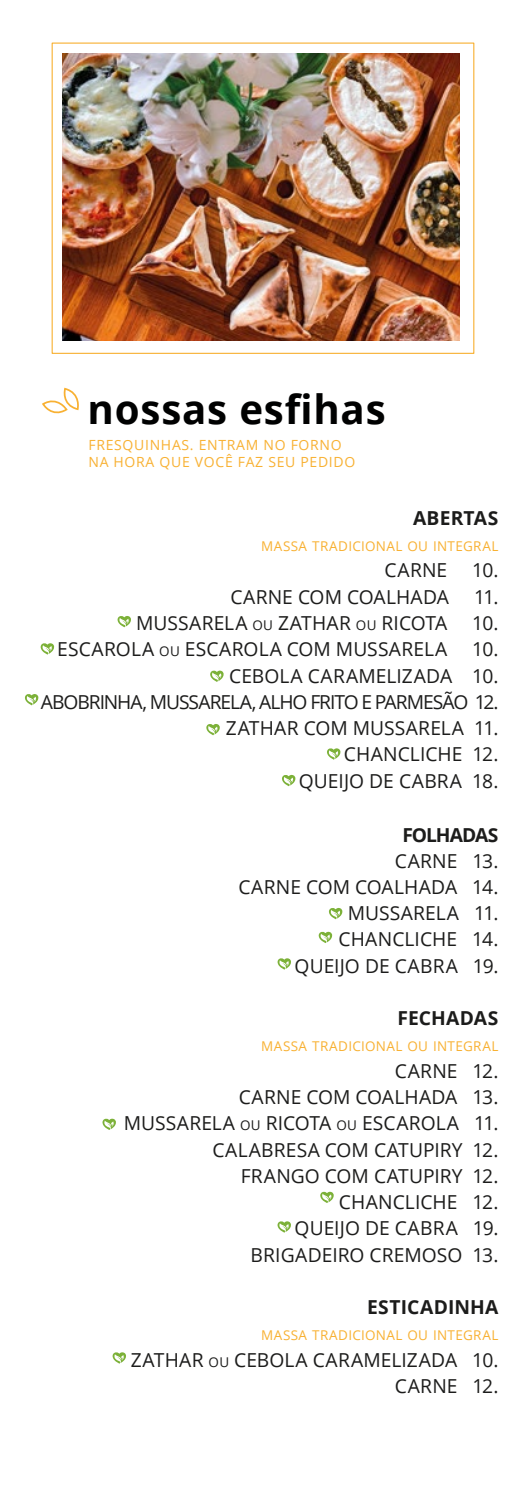
<style>
.page{position:relative;width:525px;height:1489px;background:#fff}
.page>*{position:absolute;margin:0;border:0;box-sizing:border-box;transform-origin:0 0}
.t1{font:700 40.25px "Open Sans";letter-spacing:.02em;color:#000101}
.t2{font:19.25px/26.2px "Open Sans";letter-spacing:.005em;color:#1c1c1b;text-align:right}
.t3{font:700 19.25px "Open Sans";letter-spacing:.005em;color:#1c1c1b}
.t4{font:700 19.25px "Open Sans";letter-spacing:-.055em;color:#1c1c1b}
.t5{font:14px/16.8px "Open Sans";letter-spacing:.05em;color:#f8b133}
.t6{font:13.47px "Open Sans";letter-spacing:.03em;color:#f8b133}
.s1{font-size:13.47px}
</style>
<div class="page">
<img style="left:63px;top:53px;width:397px;height:288px">
<div style="left:52px;top:43px;width:422px;height:311px;border:1px solid #f8b133"></div>
<svg style="left:42px;top:387px;width:37px;height:27px"></svg>
<svg style="left:117px;top:616px;width:14px;height:11px"></svg>
<svg style="left:41px;top:643px;width:13px;height:11px"></svg>
<svg style="left:25px;top:694px;width:13px;height:11px"></svg>
<svg style="left:206px;top:724px;width:14px;height:11px"></svg>
<svg style="left:327px;top:748px;width:13px;height:11px"></svg>
<svg style="left:282px;top:774px;width:13px;height:12px"></svg>
<svg style="left:210px;top:670px;width:14px;height:12px"></svg>
<svg style="left:329px;top:908px;width:13px;height:11px"></svg>
<svg style="left:319px;top:931px;width:13px;height:12px"></svg>
<svg style="left:277px;top:958px;width:14px;height:11px"></svg>
<svg style="left:102px;top:1118px;width:14px;height:11px"></svg>
<svg style="left:320px;top:1191px;width:14px;height:11px"></svg>
<svg style="left:277px;top:1221px;width:14px;height:11px"></svg>
<svg style="left:112px;top:1352px;width:14px;height:11px"></svg>
<h1 class="t1" style="left:88px;top:380px;width:300px">nossas esfihas</h1>
<p class="t5" style="left:88px;top:436px;width:268px">FRESQUINHAS. ENTRAM NO FORNO<br>NA HORA QUE VOCÊ FAZ SEU PEDIDO</p>
<p class="t3" style="left:413px;top:504px;width:87px">ABERTAS</p>
<p class="t6" style="left:261px;top:537px;width:239px">MASSA TRADICIONAL OU INTEGRAL</p>
<p class="t2" style="left:385px;top:557px;width:64px">CARNE</p>
<p class="t2" style="left:472px;top:557px;width:28px">10.</p>
<p class="t2" style="left:230px;top:583px;width:220px">CARNE COM COALHADA</p>
<p class="t2" style="left:474px;top:583px;width:26px">11.</p>
<p class="t2" style="left:136px;top:609px;width:313px">MUSSARELA <span class="s1">OU</span> ZATHAR <span class="s1">OU</span> RICOTA</p>
<p class="t2" style="left:472px;top:609px;width:28px">10.</p>
<p class="t2" style="left:57px;top:635px;width:392px">ESCAROLA <span class="s1">OU</span> ESCAROLA COM MUSSARELA</p>
<p class="t2" style="left:41px;top:635px;width:459px">10.<br>CEBOLA CARAMELIZADA 10.<br>ABOBRINHA, MUSSARELA, ALHO FRITO E PARMESÃO 12.<br>ZATHAR COM MUSSARELA 11.<br>CHANCLICHE 12.<br>QUEIJO DE CABRA 18.</p>
<p class="t4" style="left:402px;top:821px;width:98px">FOLHADAS</p>
<p class="t2" style="left:238px;top:847px;width:262px">CARNE 13.<br>CARNE COM COALHADA 14.<br>MUSSARELA 11.<br>CHANCLICHE 14.<br>QUEIJO DE CABRA 19.</p>
<p class="t3" style="left:398px;top:1004px;width:102px">FECHADAS</p>
<p class="t6" style="left:261px;top:1037px;width:239px">MASSA TRADICIONAL OU INTEGRAL</p>
<p class="t2" style="left:124px;top:1057px;width:376px">CARNE 12.<br>CARNE COM COALHADA 13.<br>MUSSARELA <span class="s1">OU</span> RICOTA <span class="s1">OU</span> ESCAROLA 11.<br>CALABRESA COM CATUPIRY 12.<br>FRANGO COM CATUPIRY 12.<br>CHANCLICHE 12.<br>QUEIJO DE CABRA 19.<br>BRIGADEIRO CREMOSO 13.</p>
<p class="t3" style="left:367px;top:1293px;width:133px">ESTICADINHA</p>
<p class="t6" style="left:261px;top:1326px;width:239px">MASSA TRADICIONAL OU INTEGRAL</p>
<p class="t2" style="left:131px;top:1345px;width:369px">ZATHAR <span class="s1">OU</span> CEBOLA CARAMELIZADA 10.<br>CARNE 12.</p>
</div>
